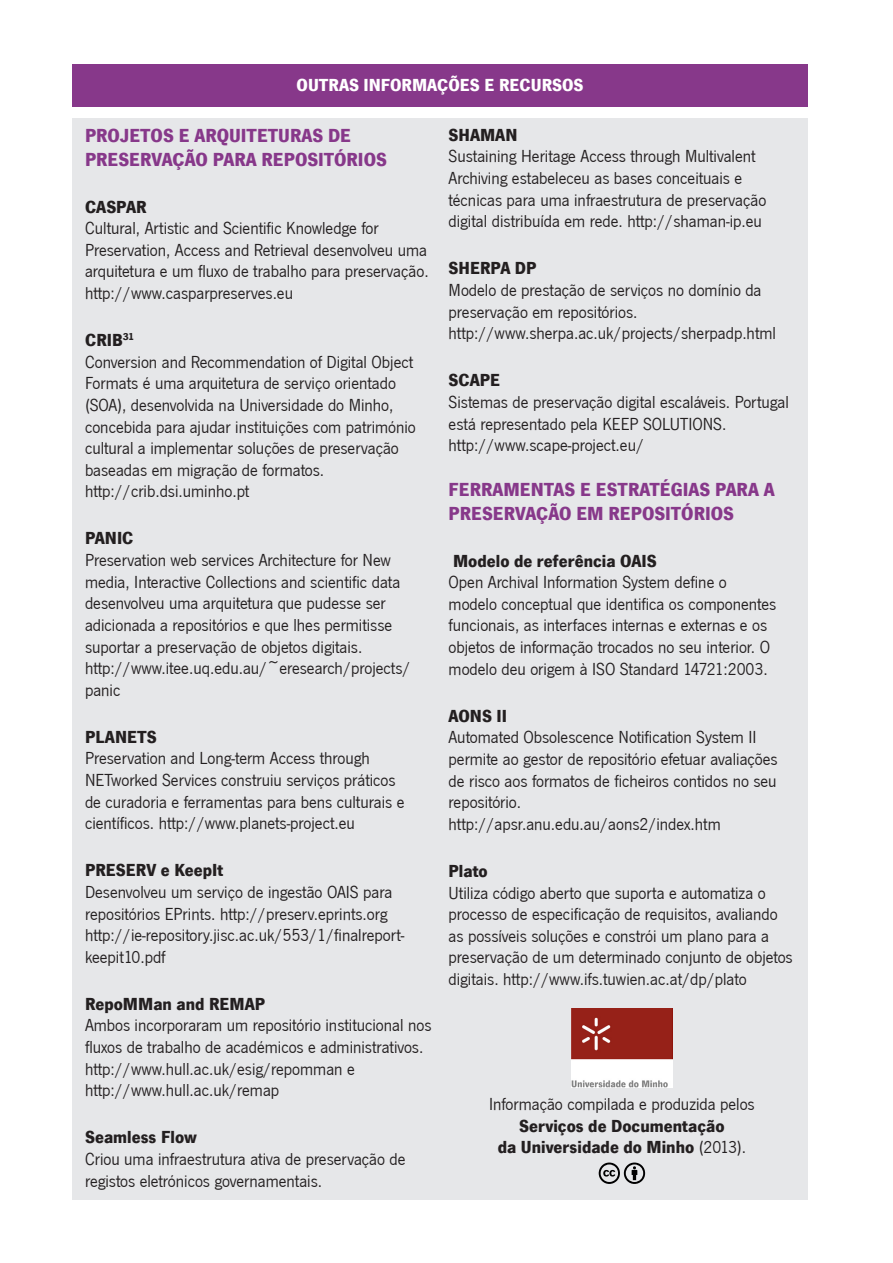
<style>
.page{position:relative;width:893px;height:1263px;background:#fff}
.page>*{position:absolute;margin:0;border:0;box-sizing:border-box;transform-origin:0 0}
.Outras_Info_-_Título{font:700 19.5px/23.4px "News Got T";color:#87388a}
.miolo_outras_infos{font:18px/21.6px "News Got T";color:#231f20}
.Outras_Info_-_Título-2{font:700 18px "News Got T";color:#231f20}
.t1{font:700 18px "News Got T";color:#fff}
.s1{font-weight:400}
</style>
<div class="page">
<div style="left:72px;top:64px;width:736px;height:42px;background:#87388a"></div>
<div style="left:72px;top:118px;width:736px;height:1081px;background:#e6e7e9"></div>
<img style="left:572px;top:1009px;width:100px;height:78px">
<svg style="left:598px;top:1162px;width:48px;height:22px"></svg>
<p class="t1" style="left:297px;top:74px;width:288px">OUTRAS INFORMAÇÕES E RECURSOS</p>
<p class="Outras_Info_-_Título" style="left:85px;top:124px;width:303px">PROJETOS E ARQUITETURAS DE<br>PRESERVAÇÃO PARA REPOSITÓRIOS</p>
<p class="Outras_Info_-_Título-2" style="left:85px;top:196px;width:63px">CASPAR</p>
<p class="miolo_outras_infos" style="left:85px;top:218px;width:345px">Cultural, Artistic and Scientific Knowledge for Preservation, Access and Retrieval desenvolveu uma arquitetura e um fluxo de trabalho para preservação. http://www.casparpreserves.eu</p>
<p class="Outras_Info_-_Título-2" style="left:85px;top:329px;width:51px">CRIB<sup>31</sup></p>
<p class="miolo_outras_infos" style="left:85px;top:351px;width:332px">Conversion and Recommendation of Digital Object Formats é uma arquitetura de serviço orientado (SOA), desenvolvida na Universidade do Minho, concebida para ajudar instituições com património cultural a implementar soluções de preservação baseadas em migração de formatos.</p>
<p class="miolo_outras_infos" style="left:85px;top:481px;width:166px">http://crib.dsi.uminho.pt</p>
<p class="Outras_Info_-_Título-2" style="left:85px;top:528px;width:50px">PANIC</p>
<p class="miolo_outras_infos" style="left:85px;top:550px;width:317px">Preservation web services Architecture for New media, Interactive Collections and scientific data desenvolveu uma arquitetura que pudesse ser adicionada a repositórios e que lhes permitisse suportar a preservação de objetos digitais.</p>
<p class="miolo_outras_infos" style="left:85px;top:658px;width:327px">http://www.itee.uq.edu.au/~eresearch/projects/ panic</p>
<p class="Outras_Info_-_Título-2" style="left:85px;top:726px;width:73px">PLANETS</p>
<p class="miolo_outras_infos" style="left:85px;top:748px;width:321px">Preservation and Long-term Access through NETworked Services construiu serviços práticos de curadoria e ferramentas para bens culturais e científicos. http://www.planets-project.eu</p>
<p class="Outras_Info_-_Título-2" style="left:85px;top:860px;width:140px">PRESERV e KeepIt</p>
<p class="miolo_outras_infos" style="left:85px;top:881px;width:309px">Desenvolveu um serviço de ingestão OAIS para repositórios EPrints. http://preserv.eprints.org</p>
<p class="miolo_outras_infos" style="left:85px;top:925px;width:321px">http://ie-repository.jisc.ac.uk/553/1/finalreport&shy;keepit10.pdf</p>
<p class="Outras_Info_-_Título-2" style="left:85px;top:993px;width:182px">RepoMMan and REMAP</p>
<p class="miolo_outras_infos" style="left:85px;top:1015px;width:348px">Ambos incorporaram um repositório institucional nos fluxos de trabalho de académicos e administrativos. http://www.hull.ac.uk/esig/repomman e http://www.hull.ac.uk/remap</p>
<p class="Outras_Info_-_Título-2" style="left:85px;top:1127px;width:113px">Seamless Flow</p>
<p class="miolo_outras_infos" style="left:85px;top:1148px;width:322px">Criou uma infraestrutura ativa de preservação de registos eletrónicos governamentais.</p>
<p class="Outras_Info_-_Título-2" style="left:449px;top:124px;width:70px">SHAMAN</p>
<p class="miolo_outras_infos" style="left:449px;top:146px;width:319px">Sustaining Heritage Access through Multivalent Archiving estabeleceu as bases conceituais e técnicas para uma infraestrutura de preservação digital distribuída em rede. http://shaman-ip.eu</p>
<p class="Outras_Info_-_Título-2" style="left:449px;top:258px;width:89px">SHERPA DP</p>
<p class="miolo_outras_infos" style="left:449px;top:279px;width:314px">Modelo de prestação de serviços no domínio da preservação em repositórios.</p>
<p class="miolo_outras_infos" style="left:449px;top:323px;width:329px">http://www.sherpa.ac.uk/projects/sherpadp.html</p>
<p class="Outras_Info_-_Título-2" style="left:449px;top:370px;width:53px">SCAPE</p>
<p class="miolo_outras_infos" style="left:449px;top:391px;width:342px">Sistemas de preservação digital escaláveis. Portugal está representado pela KEEP SOLUTIONS.</p>
<p class="miolo_outras_infos" style="left:449px;top:435px;width:197px">http://www.scape-project.eu/</p>
<p class="Outras_Info_-_Título" style="left:449px;top:478px;width:328px">FERRAMENTAS E ESTRATÉGIAS PARA A<br>PRESERVAÇÃO EM REPOSITÓRIOS</p>
<p class="Outras_Info_-_Título-2" style="left:453px;top:550px;width:205px">Modelo de referência OAIS</p>
<p class="miolo_outras_infos" style="left:449px;top:572px;width:329px">Open Archival Information System define o modelo conceptual que identifica os componentes funcionais, as interfaces internas e externas e os objetos de informação trocados no seu interior. O modelo deu origem à ISO Standard 14721:2003.</p>
<p class="Outras_Info_-_Título-2" style="left:449px;top:705px;width:60px">AONS II</p>
<p class="miolo_outras_infos" style="left:449px;top:727px;width:331px">Automated Obsolescence Notification System II permite ao gestor de repositório efetuar avaliações de risco aos formatos de ficheiros contidos no seu repositório.</p>
<p class="miolo_outras_infos" style="left:449px;top:813px;width:274px">http://apsr.anu.edu.au/aons2/index.htm</p>
<p class="Outras_Info_-_Título-2" style="left:449px;top:860px;width:40px">Plato</p>
<p class="miolo_outras_infos" style="left:449px;top:882px;width:346px">Utiliza código aberto que suporta e automatiza o processo de especificação de requisitos, avaliando as possíveis soluções e constrói um plano para a preservação de um determinado conjunto de objetos digitais. http://www.ifs.tuwien.ac.at/dp/plato</p>
<p class="miolo_outras_infos" style="left:489px;top:1093px;width:267px">Informação compilada e produzida pelos</p>
<p class="Outras_Info_-_Título-2" style="left:519px;top:1115px;width:207px">Serviços de Documentação</p>
<p class="Outras_Info_-_Título-2" style="left:498px;top:1136px;width:250px">da Universidade do Minho <span class="s1">(2013).</span></p>
</div>
